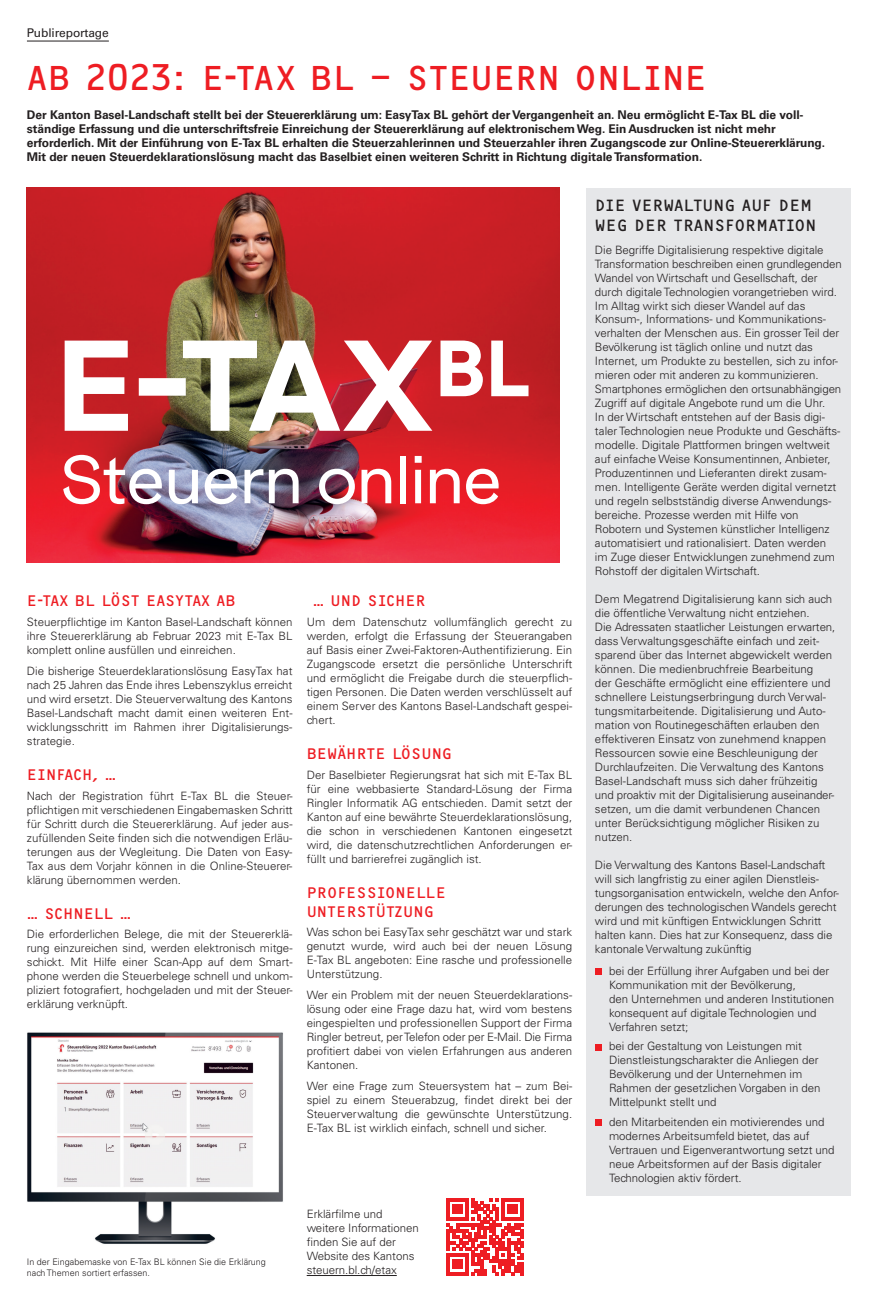
<style>
.page{position:relative;width:879px;height:1304px;background:#fff}
.page>*{position:absolute;margin:0;border:0;box-sizing:border-box;transform-origin:0 0}
.t1{font:36px "OCRF Pro";letter-spacing:-.015em;color:#ee1d23}
.t2{font:17px/20px "OCRF Pro";color:#231f20}
.t3{font:16px/19px "OCRF Pro";color:#ee1d23}
.t4{font:700 12px/14px "Univers LT Std";letter-spacing:-.005em;color:#231f20}
.t5{font:12px "Univers LT Std";letter-spacing:-.01em;color:#231f20}
.t6{font:300 11.5px/14px "Univers LT Std";letter-spacing:-.005em;color:#231f20;text-align:justify}
.t7{font:300 9px/11px "Univers LT Std";color:#231f20}
</style>
<div class="page">
<img style="left:27px;top:188px;width:532px;height:375px">
<svg style="left:65px;top:341px;width:63px;height:90px"></svg>
<svg style="left:139px;top:341px;width:293px;height:90px"></svg>
<svg style="left:440px;top:341px;width:43px;height:55px"></svg>
<svg style="left:491px;top:341px;width:37px;height:55px"></svg>
<svg style="left:63px;top:455px;width:99px;height:49px"></svg>
<svg style="left:169px;top:470px;width:29px;height:34px"></svg>
<svg style="left:205px;top:469px;width:32px;height:35px"></svg>
<svg style="left:244px;top:469px;width:19px;height:34px"></svg>
<svg style="left:269px;top:469px;width:30px;height:34px"></svg>
<svg style="left:319px;top:469px;width:36px;height:35px"></svg>
<svg style="left:361px;top:469px;width:30px;height:34px"></svg>
<div style="left:400px;top:456px;width:6px;height:47px;background:#fff"></div>
<svg style="left:415px;top:456px;width:7px;height:47px"></svg>
<svg style="left:430px;top:469px;width:30px;height:34px"></svg>
<svg style="left:466px;top:469px;width:32px;height:35px"></svg>
<div style="left:586px;top:189px;width:265px;height:1007px;background:#e6e7e9"></div>
<div style="left:595px;top:968px;width:6px;height:7px;background:#ee1d23"></div>
<svg style="left:595px;top:1044px;width:6px;height:6px"></svg>
<svg style="left:595px;top:1120px;width:6px;height:6px"></svg>
<img style="left:27px;top:1032px;width:256px;height:212px">
<svg style="left:447px;top:1199px;width:76px;height:76px"></svg>
<hr style="left:27px;top:41px;width:82px;height:1px;background:#231f20">
<hr style="left:307px;top:1275px;width:90px;height:1px;background:#231f20">
<p class="t5" style="left:27px;top:26px;width:83px">Publireportage</p>
<h1 class="t1" style="left:27px;top:49px;width:682px">AB 2023: E-TAX BL – STEUERN ONLINE</h1>
<p class="t4" style="left:27px;top:108px;width:800px">Der Kanton Basel-Landschaft stellt bei der Steuererklärung um: EasyTax BL gehört der Vergangenheit an. Neu ermöglicht E-Tax BL die voll&shy;ständige Erfassung und die unterschriftsfreie Einreichung der Steuererklärung auf elektronischem Weg. Ein Ausdrucken ist nicht mehr erforderlich. Mit der Einführung von E-Tax BL erhalten die Steuerzahlerinnen und Steuerzahler ihren Zugangscode zur Online-Steuererklärung.<br>Mit der neuen Steuerdeklarationslösung macht das Baselbiet einen weiteren Schritt in Richtung digitale Transformation.</p>
<h3 class="t3" style="left:27px;top:589px;width:210px">E-TAX BL LÖST EASYTAX AB</h3>
<p class="t6" style="left:27px;top:615px;width:267px">Steuerpflichtige im Kanton Basel-Landschaft können ihre Steuererklärung ab Februar 2023 mit E-Tax BL komplett online ausfüllen und einreichen.</p>
<p class="t6" style="left:27px;top:664px;width:267px">Die bisherige Steuerdeklarationslösung EasyTax hat nach 25 Jahren das Ende ihres Lebenszyklus erreicht und wird ersetzt. Die Steuerverwaltung des Kantons Basel-Landschaft macht damit einen weiteren Ent&shy;wicklungsschritt im Rahmen ihrer Digitalisierungs&shy;strategie.</p>
<h3 class="t3" style="left:27px;top:763px;width:91px">EINFACH, …</h3>
<p class="t6" style="left:27px;top:789px;width:267px">Nach der Registration führt E-Tax BL die Steuer&shy;pflichtigen mit verschiedenen Eingabemasken Schritt für Schritt durch die Steuererklärung. Auf jeder aus&shy;zufüllenden Seite finden sich die notwendigen Erläu&shy;terungen aus der Wegleitung. Die Daten von Easy-Tax aus dem Vorjahr können in die Online-Steuerer&shy;klärung übernommen werden.</p>
<h3 class="t3" style="left:27px;top:902px;width:106px">… SCHNELL …</h3>
<p class="t6" style="left:27px;top:927px;width:267px">Die erforderlichen Belege, die mit der Steuererklä&shy;rung einzureichen sind, werden elektronisch mitge&shy;schickt. Mit Hilfe einer Scan-App auf dem Smart&shy;phone werden die Steuerbelege schnell und unkom&shy;pliziert fotografiert, hochgeladen und mit der Steuer&shy;erklärung verknüpft.</p>
<h3 class="t3" style="left:313px;top:589px;width:114px">… UND SICHER</h3>
<p class="t6" style="left:307px;top:615px;width:267px">Um dem Datenschutz vollumfänglich gerecht zu werden, erfolgt die Erfassung der Steuerangaben auf Basis einer Zwei-Faktoren-Authentifizierung. Ein Zugangscode ersetzt die persönliche Unterschrift und ermöglicht die Freigabe durch die steuerpflich&shy;tigen Personen. Die Daten werden verschlüsselt auf einem Server des Kantons Basel-Landschaft gespei&shy;chert.</p>
<h3 class="t3" style="left:307px;top:742px;width:147px">BEWÄHRTE LÖSUNG</h3>
<p class="t6" style="left:307px;top:768px;width:267px">Der Baselbieter Regierungsrat hat sich mit E-Tax BL für eine webbasierte Standard-Lösung der Firma Ringler Informatik AG entschieden. Damit setzt der Kanton auf eine bewährte Steuerdeklarationslösung, die schon in verschiedenen Kantonen eingesetzt wird, die datenschutzrechtlichen Anforderungen er&shy;füllt und barrierefrei zugänglich ist.</p>
<h3 class="t3" style="left:307px;top:881px;width:141px">PROFESSIONELLE<br>UNTERSTÜTZUNG</h3>
<p class="t6" style="left:307px;top:925px;width:267px">Was schon bei EasyTax sehr geschätzt war und stark genutzt wurde, wird auch bei der neuen Lösung E-Tax BL angeboten: Eine rasche und professionelle Unterstützung.</p>
<p class="t6" style="left:307px;top:988px;width:267px">Wer ein Problem mit der neuen Steuerdeklarations&shy;lösung oder eine Frage dazu hat, wird vom bestens eingespielten und professionellen Support der Firma Ringler betreut, per Telefon oder per E-Mail. Die Firma profitiert dabei von vielen Erfahrungen aus anderen Kantonen.</p>
<p class="t6" style="left:307px;top:1079px;width:267px">Wer eine Frage zum Steuersystem hat – zum Bei&shy;spiel zu einem Steuerabzug, findet direkt bei der Steuerverwaltung die gewünschte Unterstützung.<br>E-Tax BL ist wirklich einfach, schnell und sicher.</p>
<p class="t7" style="left:27px;top:1256px;width:240px">In der Eingabemaske von E-Tax BL können Sie die Erklärung nach Themen sortiert erfassen.</p>
<p class="t6" style="left:307px;top:1207px;width:114px;text-align:left">Erklärfilme und weitere Informationen finden Sie auf der<br>Website des Kantons steuern.bl.ch/etax</p>
<h2 class="t2" style="left:595px;top:193px;width:223px">DIE VERWALTUNG AUF DEM<br>WEG DER TRANSFORMATION</h2>
<p class="t6" style="left:595px;top:242px;width:248px;text-align:left">Die Begriffe Digitalisierung respektive digitale Transformation beschreiben einen grundlegenden Wandel von Wirtschaft und Gesellschaft, der durch digitale Technologien vorangetrieben wird.<br>Im Alltag wirkt sich dieser Wandel auf das Konsum-, Informations- und Kommunikations&shy;verhalten der Menschen aus. Ein grosser Teil der Bevölkerung ist täglich online und nutzt das Internet, um Produkte zu bestellen, sich zu infor&shy;mieren oder mit anderen zu kommunizieren.<br>Smartphones ermöglichen den ortsunabhängigen Zugriff auf digitale Angebote rund um die Uhr.<br>In der Wirtschaft entstehen auf der Basis digi&shy;taler Technologien neue Produkte und Geschäfts&shy;modelle. Digitale Plattformen bringen weltweit auf einfache Weise Konsumentinnen, Anbieter, Produzentinnen und Lieferanten direkt zusam&shy;men. Intelligente Geräte werden digital vernetzt und regeln selbstständig diverse Anwendungs&shy;bereiche. Prozesse werden mit Hilfe von Robotern und Systemen künstlicher Intelligenz automatisiert und rationalisiert. Daten werden<br>im Zuge dieser Entwicklungen zunehmend zum Rohstoff der digitalen Wirtschaft.</p>
<p class="t6" style="left:595px;top:592px;width:242px;text-align:left">Dem Megatrend Digitalisierung kann sich auch die öffentliche Verwaltung nicht entziehen.<br>Die Adressaten staatlicher Leistungen erwarten, dass Verwaltungsgeschäfte einfach und zeit&shy;sparend über das Internet abgewickelt werden können. Die medienbruchfreie Bearbeitung<br>der Geschäfte ermöglicht eine effizientere und schnellere Leistungserbringung durch Verwal&shy;tungsmitarbeitende. Digitalisierung und Auto&shy;mation von Routinegeschäften erlauben den effektiveren Einsatz von zunehmend knappen Ressourcen sowie eine Beschleunigung der Durchlaufzeiten. Die Verwaltung des Kantons Basel-Landschaft muss sich daher frühzeitig und proaktiv mit der Digitalisierung auseinander&shy;setzen, um die damit verbundenen Chancen unter Berücksichtigung möglicher Risiken zu nutzen.</p>
<p class="t6" style="left:595px;top:858px;width:245px;text-align:left">Die Verwaltung des Kantons Basel-Landschaft will sich langfristig zu einer agilen Dienstleis&shy;tungsorganisation entwickeln, welche den Anfor&shy;derungen des technologischen Wandels gerecht wird und mit künftigen Entwicklungen Schritt halten kann. Dies hat zur Konsequenz, dass die kantonale Verwaltung zukünftig</p>
<p class="t6" style="left:609px;top:963px;width:226px;text-align:left">bei der Erfüllung ihrer Aufgaben und bei der Kommunikation mit der Bevölkerung,<br>den Unternehmen und anderen Institutionen konsequent auf digitale Technologien und Verfahren setzt;</p>
<p class="t6" style="left:609px;top:1039px;width:213px;text-align:left">bei der Gestaltung von Leistungen mit Dienstleistungscharakter die Anliegen der Bevölkerung und der Unternehmen im Rahmen der gesetzlichen Vorgaben in den Mittelpunkt stellt und</p>
<p class="t6" style="left:609px;top:1115px;width:227px;text-align:left">den Mitarbeitenden ein motivierendes und modernes Arbeitsumfeld bietet, das auf Vertrauen und Eigenverantwortung setzt und neue Arbeitsformen auf der Basis digitaler Technologien aktiv fördert.</p>
</div>
